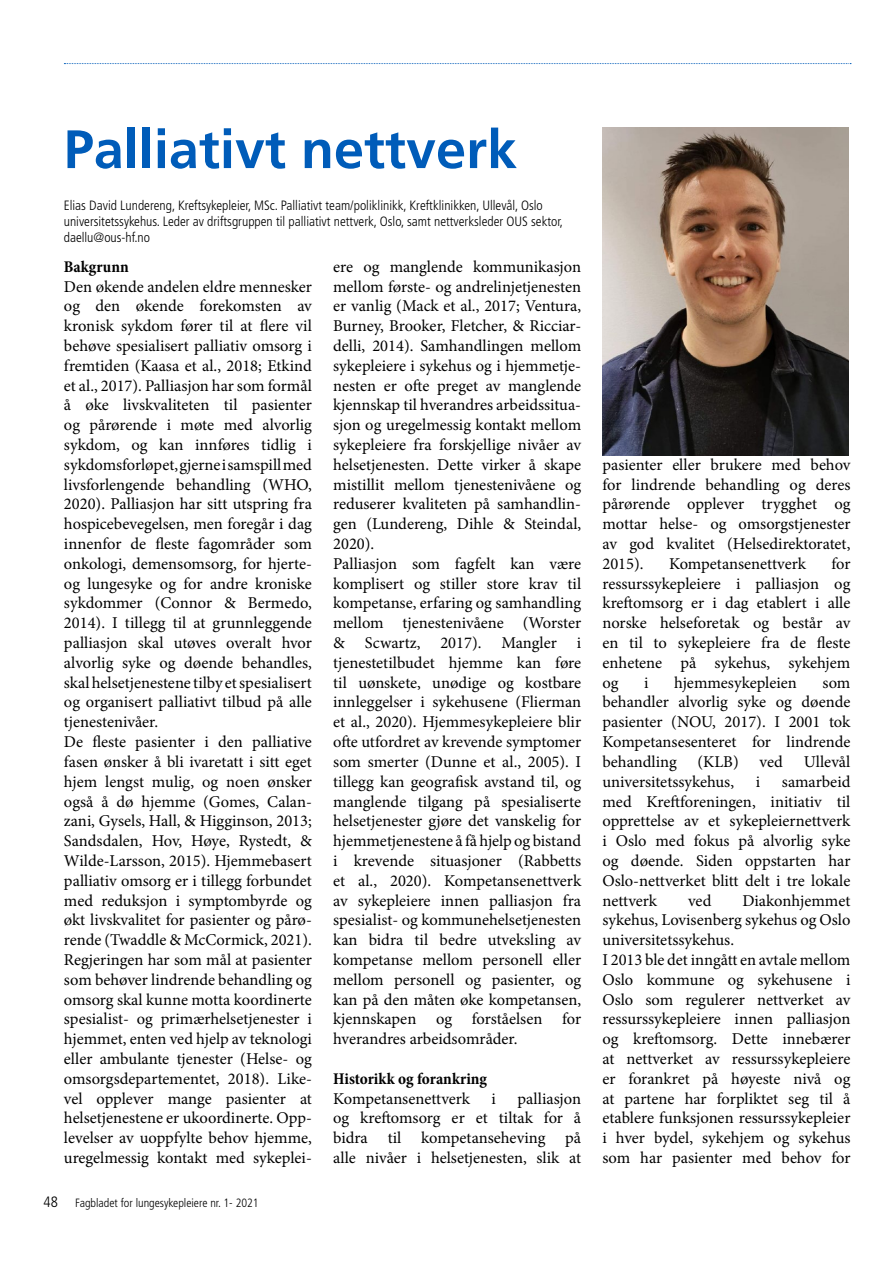
<style>
.page{position:relative;width:893px;height:1263px;background:#fff}
.page>*{position:absolute;margin:0;border:0;box-sizing:border-box;transform-origin:0 0}
.t1{font:700 54px "Frutiger LT Std";color:#005cb9}
.t2{font:16.5px/19.8px "Minion Pro";color:#000;text-align:justify}
.t3{font:700 condensed 16.5px "Minion Pro";color:#000}
.t4{font:300 condensed 15px "Frutiger LT Std";color:#000}
.t5{font:300 condensed 13.5px/16.2px "Frutiger LT Std";color:#000}
.t6{font:300 condensed 12px "Frutiger LT Std";color:#000}
</style>
<div class="page">
<svg style="left:64px;top:63px;width:787px;height:1px"></svg>
<img style="left:602px;top:128px;width:247px;height:328px">
<h1 class="t1" style="left:64px;top:118px;width:455px">Palliativt nettverk</h1>
<p class="t5" style="left:64px;top:197px;width:501px">Elias David Lundereng, Kreftsykepleier, MSc. Palliativt team/poliklinikk, Kreftklinikken, Ullevål, Oslo universitetssykehus. Leder av driftsgruppen til palliativt nettverk, Oslo, samt nettverksleder OUS sektor, daellu@ous-hf.no</p>
<p class="t3" style="left:64px;top:255px;width:66px">Bakgrunn</p>
<p class="t2" style="left:64px;top:277px;width:250px;text-align:left">Den økende andelen eldre mennesker og den økende forekomsten av kronisk sykdom fører til at flere vil behøve spesialisert palliativ omsorg i fremtiden (Kaasa et al., 2018; Etkind et al., 2017). Palliasjon har som formål å øke livskvaliteten til pasienter og pårørende i møte med alvorlig sykdom, og kan innføres tidlig i sykdomsforløpet, gjerne i samspill med livsforlengende behandling (WHO, 2020). Palliasjon har sitt utspring fra hospicebevegelsen, men foregår i dag innenfor de fleste fagområder som onkologi, demensomsorg, for hjerte&shy;og lungesyke og for andre kroniske sykdommer (Connor &amp; Bermedo, 2014). I tillegg til at grunnleggende palliasjon skal utøves overalt hvor alvorlig syke og døende behandles, skal helsetjenestene tilby et spesialisert og organisert palliativt tilbud på alle tjenestenivåer.<br>De fleste pasienter i den palliative fasen ønsker å bli ivaretatt i sitt eget hjem lengst mulig, og noen ønsker også å dø hjemme (Gomes, Calan&shy;zani, Gysels, Hall, &amp; Higginson, 2013; Sandsdalen, Hov, Høye, Rystedt, &amp; Wilde-Larsson, 2015). Hjemmebasert palliativ omsorg er i tillegg forbundet med reduksjon i symptombyrde og økt livskvalitet for pasienter og pårø&shy;rende (Twaddle &amp; McCormick, 2021).<br>Regjeringen har som mål at pasienter som behøver lindrende behandling og omsorg skal kunne motta koordinerte spesialist- og primærhelsetjenester i hjemmet, enten ved hjelp av teknologi eller ambulante tjenester (Helse- og omsorgsdepartementet, 2018). Like&shy;vel opplever mange pasienter at helsetjenestene er ukoordinerte. Opp&shy;levelser av uoppfylte behov hjemme, uregelmessig kontakt med sykeplei-</p>
<p class="t4" style="left:44px;top:1193px;width:16px">48</p>
<p class="t6" style="left:75px;top:1196px;width:185px">Fagbladet for lungesykepleiere nr. 1- 2021</p>
<p class="t2" style="left:333px;top:257px;width:250px;text-align:left">ere og manglende kommunikasjon mellom første- og andrelinjetjenesten er vanlig (Mack et al., 2017; Ventura, Burney, Brooker, Fletcher, &amp; Ricciar&shy;delli, 2014). Samhandlingen mellom sykepleiere i sykehus og i hjemmetje&shy;nesten er ofte preget av manglende kjennskap til hverandres arbeidssitua&shy;sjon og uregelmessig kontakt mellom sykepleiere fra forskjellige nivåer av helsetjenesten. Dette virker å skape mistillit mellom tjenestenivåene og reduserer kvaliteten på samhandlin&shy;gen (Lundereng, Dihle &amp; Steindal, 2020).<br>Palliasjon som fagfelt kan være komplisert og stiller store krav til kompetanse, erfaring og samhandling mellom tjenestenivåene (Worster &amp; Scwartz, 2017). Mangler i tjenestetilbudet hjemme kan føre til uønskete, unødige og kostbare innleggelser i sykehusene (Flierman et al., 2020). Hjemmesykepleiere blir ofte utfordret av krevende symptomer som smerter (Dunne et al., 2005). I tillegg kan geografisk avstand til, og manglende tilgang på spesialiserte helsetjenester gjøre det vanskelig for hjemmetjenestene å få hjelp og bistand i krevende situasjoner (Rabbetts et al., 2020). Kompetansenettverk av sykepleiere innen palliasjon fra spesialist- og kommunehelsetjenesten kan bidra til bedre utveksling av kompetanse mellom personell eller mellom personell og pasienter, og kan på den måten øke kompetansen, kjennskapen og forståelsen for hverandres arbeidsområder.</p>
<p class="t3" style="left:333px;top:1067px;width:155px">Historikk og forankring</p>
<p class="t2" style="left:333px;top:1088px;width:138px">Kompetansenettverk</p>
<p class="t2" style="left:492px;top:1088px;width:6px">i</p>
<p class="t2" style="left:333px;top:1088px;width:249px;text-indent:184px">palliasjon og kreftomsorg er et tiltak for å bidra til kompetanseheving på alle nivåer i helsetjenesten, slik at</p>
<p class="t2" style="left:602px;top:455px;width:249px">pasienter eller brukere med behov for lindrende behandling og deres pårørende opplever trygghet og mottar helse‐ og omsorgstjenester av god kvalitet (Helsedirektoratet, 2015).</p>
<p class="t2" style="left:602px;top:554px;width:250px;text-indent:229px">for ressurssykepleiere i palliasjon og kreftomsorg er i dag etablert i alle norske helseforetak og består av en til to sykepleiere fra de fleste enhetene på sykehus, sykehjem og</p>
<p class="t2" style="left:669px;top:554px;width:138px">Kompetansenettverk</p>
<p class="t2" style="left:644px;top:673px;width:6px">i</p>
<p class="t2" style="left:674px;top:673px;width:124px">hjemmesykepleien</p>
<p class="t2" style="left:602px;top:673px;width:249px;text-indent:220px">som behandler alvorlig syke og døende pasienter (NOU, 2017). I 2001 tok Kompetansesenteret for lindrende behandling</p>
<p class="t2" style="left:698px;top:752px;width:43px">(KLB)</p>
<p class="t2" style="left:759px;top:752px;width:25px">ved</p>
<p class="t2" style="left:804px;top:752px;width:48px">Ullevål</p>
<p class="t2" style="left:602px;top:772px;width:133px">universitetssykehus,</p>
<p class="t2" style="left:756px;top:772px;width:6px">i</p>
<p class="t2" style="left:602px;top:772px;width:249px;text-indent:179px">samarbeid med Kreftforeningen, initiativ til opprettelse av et sykepleiernettverk i Oslo med fokus på alvorlig syke og døende. Siden oppstarten har Oslo-nettverket blitt delt i tre lokale nettverk</p>
<p class="t2" style="left:602px;top:890px;width:250px;text-align:left;text-indent:140px">Diakonhjemmet sykehus, Lovisenberg sykehus og Oslo universitetssykehus.<br>I 2013 ble det inngått en avtale mellom<br>Oslo kommune og sykehusene i<br>Oslo som regulerer nettverket av ressurssykepleiere innen palliasjon og kreftomsorg. Dette innebærer at nettverket av ressurssykepleiere er forankret på høyeste nivå og at partene har forpliktet seg til å etablere funksjonen ressurssykepleier i hver bydel, sykehjem og sykehus som har pasienter med behov for</p>
<p class="t2" style="left:688px;top:890px;width:25px">ved</p>
</div>
